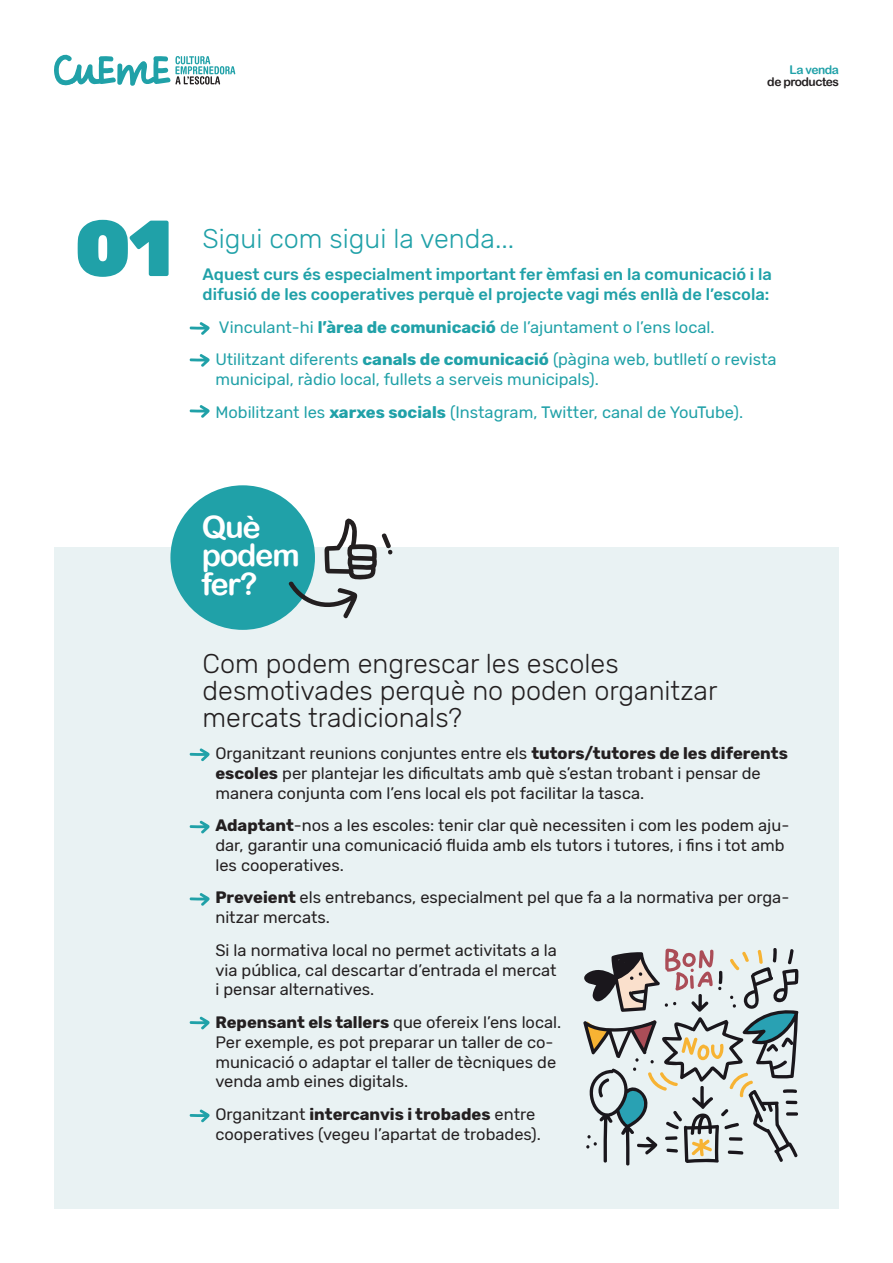
<style>
.page{position:relative;width:893px;height:1263px;background:#fff}
.page>*{position:absolute;margin:0;border:0;box-sizing:border-box;transform-origin:0 0}
.t1{font:900 79.2px "Rubik";color:#20a1a8}
.t2{font:30.9px/28.5px "Arial Rounded MT Bold";letter-spacing:-.04em;color:#fff}
.t3{font:300 27px/27px "Rubik";color:#231f20}
.t4{font:300 27px "Rubik";color:#20a1a8}
.t5{font:16.5px/19.8px "Rubik";color:#231f20}
.t6{font:16.5px/32.5px "Rubik";color:#20a1a8}
.t7{font:500 16.5px/19.8px "Rubik";color:#20a1a8}
.t8{font:12px "Arial Rounded MT Bold";letter-spacing:-.04em;color:#231f20}
.t9{font:12px "Arial Rounded MT Bold";letter-spacing:-.04em;color:#20a1a8}
.s1{font-weight:700}
</style>
<div class="page">
<svg style="left:54px;top:54px;width:181px;height:32px"></svg>
<div style="left:54px;top:547px;width:785px;height:662px;background:#e9f2f3"></div>
<svg style="left:189px;top:322px;width:21px;height:13px"></svg>
<svg style="left:189px;top:405px;width:21px;height:13px"></svg>
<svg style="left:189px;top:354px;width:21px;height:13px"></svg>
<svg style="left:189px;top:748px;width:21px;height:14px"></svg>
<svg style="left:189px;top:1016px;width:21px;height:14px"></svg>
<svg style="left:189px;top:893px;width:21px;height:13px"></svg>
<svg style="left:189px;top:1109px;width:21px;height:14px"></svg>
<svg style="left:189px;top:820px;width:21px;height:14px"></svg>
<div style="left:170px;top:485px;width:145px;height:145px;background:#20a1a8;border-radius:50%"></div>
<svg style="left:288px;top:518px;width:105px;height:101px"></svg>
<svg style="left:583px;top:948px;width:216px;height:218px"></svg>
<p class="t9" style="left:790px;top:62px;width:51px">La venda</p>
<p class="t8" style="left:767px;top:74px;width:73px">de productes</p>
<h1 class="t1" style="left:74px;top:201px;width:100px">01</h1>
<h3 class="t4" style="left:203px;top:223px;width:313px">Sigui com sigui la venda...</h3>
<p class="t7" style="left:203px;top:265px;width:571px">Aquest curs és especialment important fer èmfasi en la comunicació i la difusió de les cooperatives perquè el projecte vagi més enllà de l’escola:</p>
<p class="t6" style="left:215px;top:311px;width:563px">Vinculant-hi <span class="s1">l’àrea de comunicació</span> de l’ajuntament o l’ens local.<br>Utilitzant diferents <span class="s1">canals de comunicació</span> (pàgina web, butlletí o revista</p>
<p class="t6" style="left:215px;top:363px;width:529px">municipal, ràdio local, fullets a serveis municipals).<br>Mobilitzant les <span class="s1">xarxes socials</span> (Instagram, Twitter, canal de YouTube).</p>
<h2 class="t2" style="left:202px;top:512px;width:99px">Què podem fer?</h2>
<h3 class="t3" style="left:203px;top:650px;width:516px">Com podem engrescar les escoles desmotivades perquè no poden organitzar mercats tradicionals?</h3>
<p class="t5" style="left:215px;top:744px;width:574px">Organitzant reunions conjuntes entre els <span class="s1">tutors/tutores de les diferents escoles</span> per plantejar les dificultats amb què s’estan trobant i pensar de manera conjunta com l’ens local els pot facilitar la tasca.</p>
<p class="t5" style="left:215px;top:816px;width:575px"><span class="s1">Adaptant</span>-nos a les escoles: tenir clar què necessiten i com les podem aju&shy;dar, garantir una comunicació fluida amb els tutors i tutores, i fins i tot amb les cooperatives.</p>
<p class="t5" style="left:215px;top:888px;width:575px"><span class="s1">Preveient</span> els entrebancs, especialment pel que fa a la normativa per orga&shy;nitzar mercats.</p>
<p class="t5" style="left:215px;top:941px;width:343px;text-align:justify">Si la normativa local no permet activitats a la via pública, cal descartar d’entrada el mercat i pensar alternatives.</p>
<p class="t5" style="left:215px;top:1013px;width:347px"><span class="s1">Repensant els tallers</span> que ofereix l’ens local.<br>Per exemple, es pot preparar un taller de co&shy;municació o adaptar el taller de tècniques de venda amb eines digitals.</p>
<p class="t5" style="left:215px;top:1105px;width:327px">Organitzant <span class="s1">intercanvis i trobades</span> entre cooperatives (vegeu l’apartat de trobades).</p>
</div>
